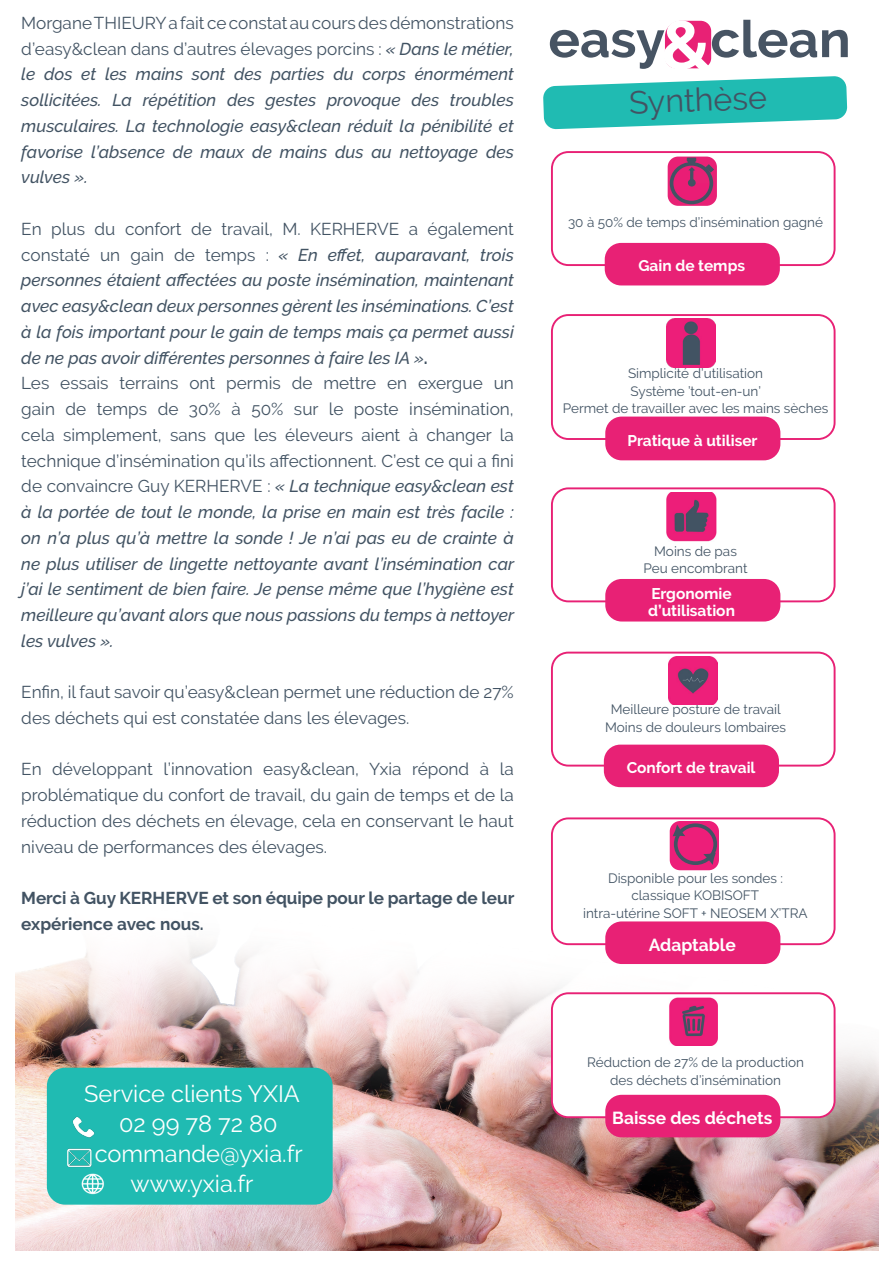
<style>
.page{position:relative;width:893px;height:1263px;background:#fff}
.page>*{position:absolute;margin:0;border:0;box-sizing:border-box;transform-origin:0 0}
.t1{font:700 67.65px "Raleway";color:#fff;scale:1.06 1}
.t2{font:700 51.15px "Raleway";color:#475463}
.t3{font:32.1px "Raleway";color:#425363}
.t4{font:23.55px "Raleway";color:#fff}
.t5{font:700 17.4px "Raleway";color:#fff}
.t6{font:italic 500 17.1px/25.8px "Raleway";color:#425363;text-align:justify}
.t7{font:17.1px/25.8px "Raleway";color:#425363}
.t8{font:700 17.1px/25.8px "Raleway";color:#425363}
.t9{font:700 15.45px/17.4px "Raleway";color:#fff}
.t10{font:13.5px "Raleway";color:#435464}
.s1{font-weight:400;font-style:normal}
.s2{font-weight:700;font-style:normal}
</style>
<div class="page">
<img style="left:15px;top:820px;width:864px;height:430px">
<svg style="left:543px;top:76px;width:304px;height:53px"></svg>
<div style="left:47px;top:1068px;width:286px;height:136px;background:#20bbb2;border-radius:18px"></div>
<img style="left:72px;top:1116px;width:23px;height:21px">
<img style="left:67px;top:1148px;width:25px;height:19px">
<img style="left:81px;top:1173px;width:23px;height:21px">
<div style="left:665px;top:21px;width:46px;height:47px;background:#e82175"></div>
<div style="left:551px;top:314px;width:284px;height:126px;border:2px solid #e82175;border-radius:16px"></div>
<div style="left:605px;top:417px;width:175px;height:43px;background:#e82175;border-radius:16px"></div>
<img style="left:666px;top:319px;width:49px;height:49px">
<div style="left:551px;top:652px;width:284px;height:114px;border:2px solid #e82175;border-radius:16px"></div>
<div style="left:604px;top:745px;width:175px;height:42px;background:#e82175;border-radius:16px"></div>
<img style="left:669px;top:656px;width:49px;height:48px">
<div style="left:552px;top:993px;width:283px;height:124px;background:#fff;border-radius:16px"></div>
<div style="left:551px;top:992px;width:284px;height:126px;border:2px solid #e82175;border-radius:16px"></div>
<div style="left:605px;top:1095px;width:175px;height:42px;background:#e82175;border-radius:16px"></div>
<img style="left:669px;top:997px;width:49px;height:49px">
<div style="left:551px;top:151px;width:284px;height:115px;border:2px solid #e82175;border-radius:16px"></div>
<div style="left:605px;top:243px;width:175px;height:42px;background:#e82175;border-radius:16px"></div>
<div style="left:668px;top:157px;width:49px;height:49px;background:#e82175;border-radius:10px"></div>
<svg style="left:668px;top:158px;width:47px;height:48px"></svg>
<div style="left:551px;top:487px;width:284px;height:115px;border:2px solid #e82175;border-radius:16px"></div>
<div style="left:605px;top:579px;width:175px;height:42px;background:#e82175;border-radius:16px"></div>
<img style="left:667px;top:492px;width:49px;height:49px">
<div style="left:552px;top:818px;width:283px;height:126px;background:#fff;border-radius:16px"></div>
<div style="left:551px;top:817px;width:284px;height:128px;border:2px solid #e82175;border-radius:16px"></div>
<div style="left:605px;top:921px;width:175px;height:43px;background:#e82175;border-radius:16px"></div>
<div style="left:670px;top:821px;width:49px;height:49px;background:#ed1e79;border-radius:10px"></div>
<div style="left:674px;top:823px;width:43px;height:42px;border:4px solid #425363;border-radius:50%"></div>
<svg style="left:673px;top:824px;width:12px;height:12px"></svg>
<svg style="left:703px;top:853px;width:13px;height:12px"></svg>
<p class="t6" style="left:21px;top:10px;width:494px"><span class="s1">Morgane THIEURY a fait ce constat au cours des démonstrations d’easy&amp;clean dans d’autres élevages porcins :</span> « Dans le métier, le dos et les mains sont des parties du corps énormément sollicitées. La répétition des gestes provoque des troubles musculaires. La technologie easy&amp;clean réduit la pénibilité et favorise l’absence de maux de mains dus au nettoyage des vulves ».</p>
<p class="t6" style="left:21px;top:216px;width:494px"><span class="s1">En plus du confort de travail, M. KERHERVE a également constaté un gain de temps :</span> « En effet, auparavant, trois personnes étaient affectées au poste insémination, maintenant avec easy&amp;clean deux personnes gèrent les inséminations. C’est à la fois important pour le gain de temps mais ça permet aussi de ne pas avoir différentes personnes à faire les IA »<span class="s2">.</span></p>
<p class="t6" style="left:21px;top:370px;width:494px"><span class="s1">Les essais terrains ont permis de mettre en exergue un gain de temps de 30% à 50% sur le poste insémination, cela simplement, sans que les éleveurs aient à changer la technique d’insémination qu’ils affectionnent. C’est ce qui a fini de convaincre Guy KERHERVE :</span> « La technique easy&amp;clean est à la portée de tout le monde, la prise en main est très facile : on n’a plus qu’à mettre la sonde ! Je n’ai pas eu de crainte à ne plus utiliser de lingette nettoyante avant l’insémination car j’ai le sentiment de bien faire. Je pense même que l’hygiène est meilleure qu’avant alors que nous passions du temps à nettoyer les vulves ».</p>
<p class="t7" style="left:21px;top:679px;width:494px">Enfin, il faut savoir qu’easy&amp;clean permet une réduction de 27% des déchets qui est constatée dans les élevages.</p>
<p class="t7" style="left:21px;top:756px;width:494px;text-align:justify">En développant l’innovation easy&amp;clean, Yxia répond à la problématique du confort de travail, du gain de temps et de la réduction des déchets en élevage, cela en conservant le haut niveau de performances des élevages.</p>
<p class="t8" style="left:21px;top:885px;width:494px">Merci à Guy KERHERVE et son équipe pour le partage de leur expérience avec nous.</p>
<h2 class="t2" style="left:548px;top:10px;width:304px">easy clean</h2>
<h1 class="t1" style="left:661px;top:7px;width:50px">&amp;</h1>
<p class="t3" style="left:628px;top:84px;width:139px;rotate:-2deg">Synthèse</p>
<p class="t10" style="left:568px;top:214px;width:256px">30 à 50% de temps d’insémination gagné</p>
<p class="t9" style="left:638px;top:257px;width:108px">Gain de temps</p>
<p class="t10" style="left:628px;top:366px;width:136px">Simplicité d’utilisation</p>
<p class="t10" style="left:631px;top:383px;width:132px">Système ’tout-en-un’</p>
<p class="t10" style="left:563px;top:401px;width:267px">Permet de travailler avec les mains sèches</p>
<p class="t9" style="left:627px;top:432px;width:132px">Pratique à utiliser</p>
<p class="t10" style="left:654px;top:543px;width:84px">Moins de pas</p>
<p class="t10" style="left:644px;top:561px;width:105px">Peu encombrant</p>
<p class="t9" style="left:648px;top:585px;width:88px">Ergonomie d’utilisation</p>
<p class="t10" style="left:611px;top:702px;width:172px">Meilleure posture de travail</p>
<p class="t10" style="left:605px;top:719px;width:182px">Moins de douleurs lombaires</p>
<p class="t9" style="left:627px;top:759px;width:130px">Confort de travail</p>
<p class="t10" style="left:608px;top:870px;width:177px">Disponible pour les sondes :</p>
<p class="t10" style="left:631px;top:887px;width:129px">classique KOBISOFT</p>
<p class="t10" style="left:583px;top:905px;width:226px">intra-utérine SOFT + NEOSEM X’TRA</p>
<p class="t5" style="left:649px;top:935px;width:89px">Adaptable</p>
<p class="t4" style="left:84px;top:1080px;width:217px">Service clients YXIA</p>
<p class="t4" style="left:119px;top:1110px;width:160px">02 99 78 72 80</p>
<p class="t4" style="left:95px;top:1140px;width:210px">commande@yxia.fr</p>
<p class="t4" style="left:130px;top:1170px;width:124px">www.yxia.fr</p>
<p class="t10" style="left:587px;top:1055px;width:218px">Réduction de 27% de la production</p>
<p class="t10" style="left:610px;top:1072px;width:172px">des déchets d’insémination</p>
<p class="t5" style="left:612px;top:1108px;width:162px">Baisse des déchets</p>
</div>
